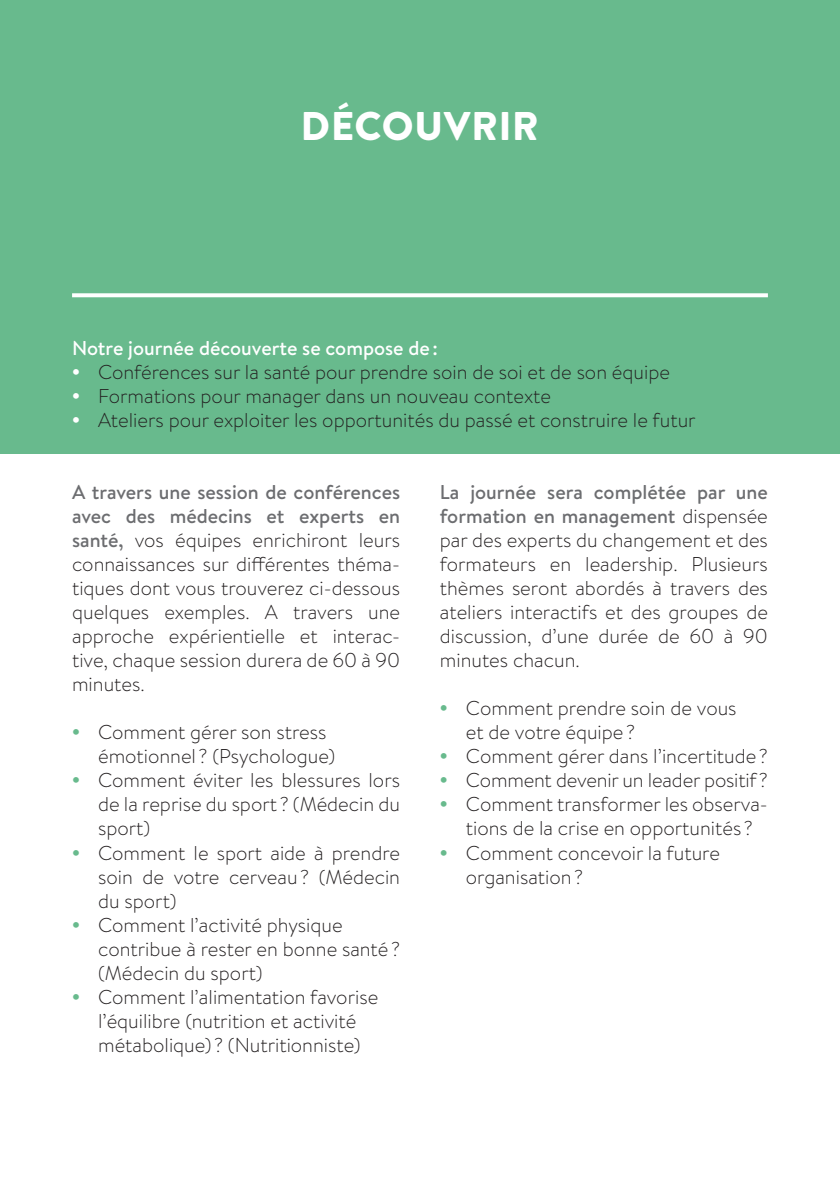
<style>
.page{position:relative;width:840px;height:1191px;background:#fff}
.page>*{position:absolute;margin:0;border:0;box-sizing:border-box;transform-origin:0 0}
.t1{font:900 40px "Brandon Text";letter-spacing:.02em;color:#fff}
.t2{font:300 20px/24px "Brandon Text";color:#231f20;text-align:justify}
.t3{font:500 20px "Brandon Text";color:#fff}
.s1{font-weight:900;color:#fff}
.s2{font-weight:500;color:#6c6d70}
.s3{font-weight:900;color:#68ba8d}
</style>
<div class="page">
<div style="left:0;top:0;width:839px;height:454px;background:#68ba8d"></div>
<svg style="left:72px;top:293px;width:695px;height:4px;background:#f3f9f6"></svg>
<h1 class="t1" style="left:301px;top:98px;width:239px">DÉCOUVRIR</h1>
<p class="t3" style="left:72px;top:334px;width:367px">Notre journée découverte se compose de:</p>
<p class="t2" style="left:72px;top:360px;width:599px"><span class="s1">•</span> Conférences sur la santé pour prendre soin de soi et de son équipe</p>
<p class="t2" style="left:72px;top:384px;width:480px"><span class="s1">•</span> Formations pour manager dans un nouveau contexte</p>
<p class="t2" style="left:72px;top:408px;width:624px"><span class="s1">•</span> Ateliers pour exploiter les opportunités du passé et construire le futur</p>
<p class="t2" style="left:72px;top:480px;width:329px"><span class="s2">A travers une session de conférences avec des médecins et experts en santé,</span> vos équipes enrichiront leurs connaissances sur différentes théma&shy;tiques dont vous trouverez ci-dessous quelques exemples. A travers une approche expérientielle et interac&shy;tive, chaque session durera de 60 à 90 minutes.</p>
<p class="t2" style="left:98px;top:720px;width:238px;text-indent:-26px"><span class="s3">•</span> Comment gérer son stress émotionnel ? (Psychologue)</p>
<p class="t2" style="left:98px;top:768px;width:303px;text-indent:-26px"><span class="s3">•</span> Comment éviter les blessures lors de la reprise du sport ? (Médecin du sport)</p>
<p class="t2" style="left:98px;top:840px;width:303px;text-indent:-26px"><span class="s3">•</span> Comment le sport aide à prendre soin de votre cerveau? (Médecin du sport)</p>
<p class="t2" style="left:98px;top:912px;width:303px;text-align:left;text-indent:-26px"><span class="s3">•</span> Comment l’activité physique contribue à rester en bonne santé? (Médecin du sport)</p>
<p class="t2" style="left:72px;top:984px;width:307px;text-align:center"><span class="s3">•</span> Comment l’alimentation favorise l’équilibre (nutrition et activité métabolique) ? (Nutritionniste)</p>
<p class="t2" style="left:439px;top:480px;width:329px"><span class="s2">La journée sera complétée par une formation en management</span> dispensée par des experts du changement et des formateurs en leadership. Plusieurs thèmes seront abordés à travers des ateliers interactifs et des groupes de discussion, d’une durée de 60 à 90 minutes chacun.</p>
<p class="t2" style="left:465px;top:696px;width:272px;text-indent:-26px"><span class="s3">•</span> Comment prendre soin de vous et de votre équipe?</p>
<p class="t2" style="left:439px;top:744px;width:329px"><span class="s3">•</span> Comment gérer dans l’incertitude?</p>
<p class="t2" style="left:439px;top:768px;width:329px"><span class="s3">•</span> Comment devenir un leader positif?</p>
<p class="t2" style="left:439px;top:792px;width:329px;text-align:center"><span class="s3">•</span> Comment transformer les observa&shy;tions de la crise en opportunités ?</p>
<p class="t2" style="left:465px;top:840px;width:255px;text-indent:-26px"><span class="s3">•</span> Comment concevoir la future organisation?</p>
</div>
